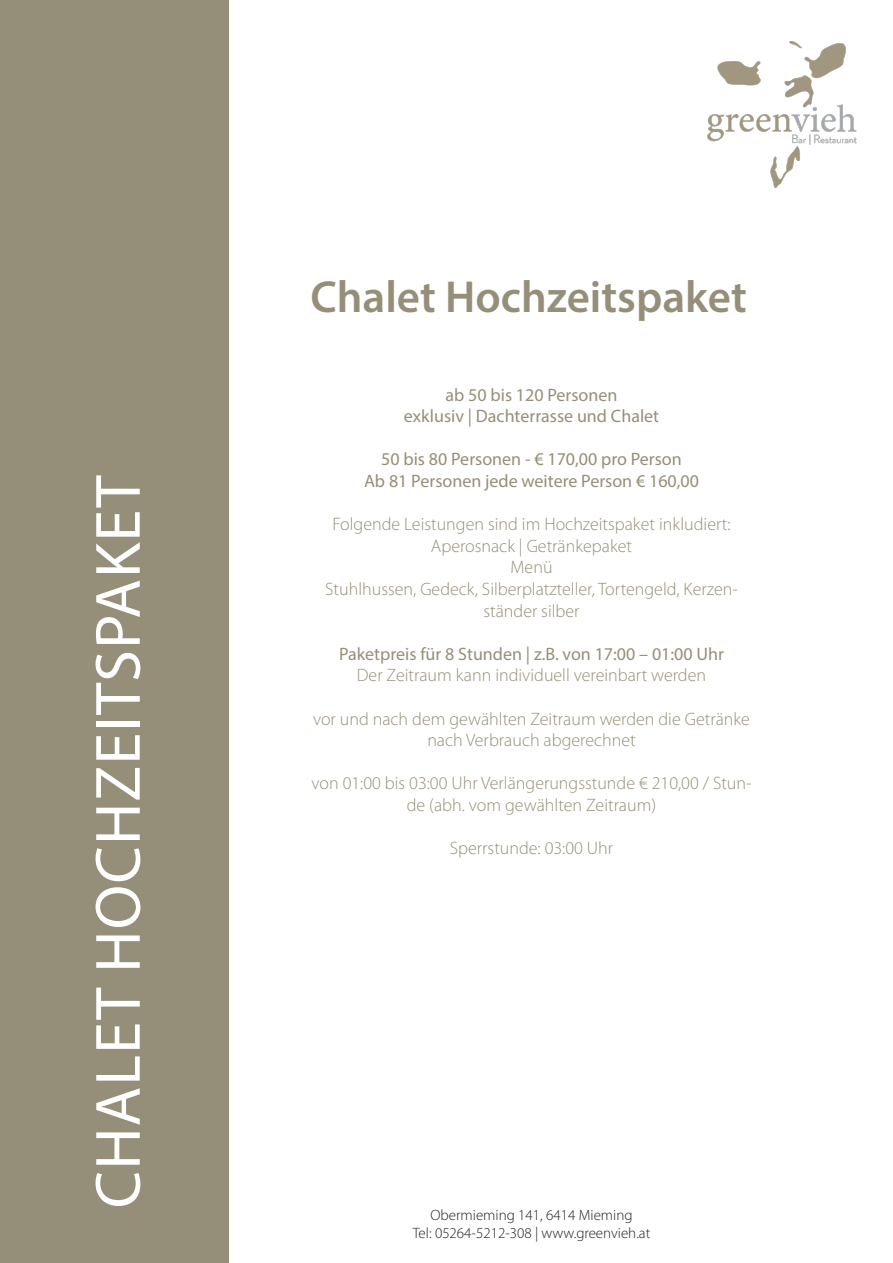
<style>
.page{position:relative;width:893px;height:1263px;background:#fff}
.page>*{position:absolute;margin:0;border:0;box-sizing:border-box;transform-origin:0 0}
.t1{font:64.5px "Myriad Pro";letter-spacing:.02em;color:#fff}
.t2{font:600 45px "Myriad Pro";color:#958f7a}
.t3{font:300 18px/21.6px "Myriad Pro";color:#958f7a;text-align:center}
.t4{font:18px/21.6px "Myriad Pro";color:#958f7a;text-align:center}
.t5{font:300 15px/18px "Myriad Pro";color:#231f20;text-align:center}
</style>
<div class="page">
<div style="left:0;top:0;width:229px;height:1263px;background:#958f7a"></div>
<img style="left:707px;top:41px;width:149px;height:147px">
<h1 class="t1" style="left:78px;top:1208px;width:734px;rotate:-90deg">CHALET HOCHZEITSPAKET</h1>
<h2 class="t2" style="left:310px;top:268px;width:438px">Chalet Hochzeitspaket</h2>
<p class="t4" style="left:404px;top:383px;width:257px">ab 50 bis 120 Personen<br>exklusiv | Dachterrasse und Chalet</p>
<p class="t4" style="left:364px;top:448px;width:337px">50 bis 80 Personen - € 170,00 pro Person<br>Ab 81 Personen jede weitere Person € 160,00</p>
<p class="t3" style="left:325px;top:513px;width:414px">Folgende Leistungen sind im Hochzeitspaket inkludiert:<br>Aperosnack | Getränkepaket<br>Menü<br>Stuhlhussen, Gedeck, Silberplatzteller, Tortengeld, Kerzen&shy;ständer silber</p>
<p class="t4" style="left:339px;top:643px;width:386px">Paketpreis für 8 Stunden | z.B. von 17:00 – 01:00 Uhr</p>
<p class="t3" style="left:357px;top:664px;width:351px">Der Zeitraum kann individuell vereinbart werden</p>
<p class="t3" style="left:313px;top:708px;width:438px">vor und nach dem gewählten Zeitraum werden die Getränke nach Verbrauch abgerechnet</p>
<p class="t3" style="left:312px;top:772px;width:441px">von 01:00 bis 03:00 Uhr Verlängerungsstunde € 210,00 / Stun&shy;de (abh. vom gewählten Zeitraum)</p>
<p class="t3" style="left:450px;top:837px;width:165px">Sperrstunde: 03:00 Uhr</p>
<p class="t5" style="left:413px;top:1206px;width:239px">Obermieming 141, 6414 Mieming<br>Tel: 05264-5212-308 | www.greenvieh.at</p>
</div>
